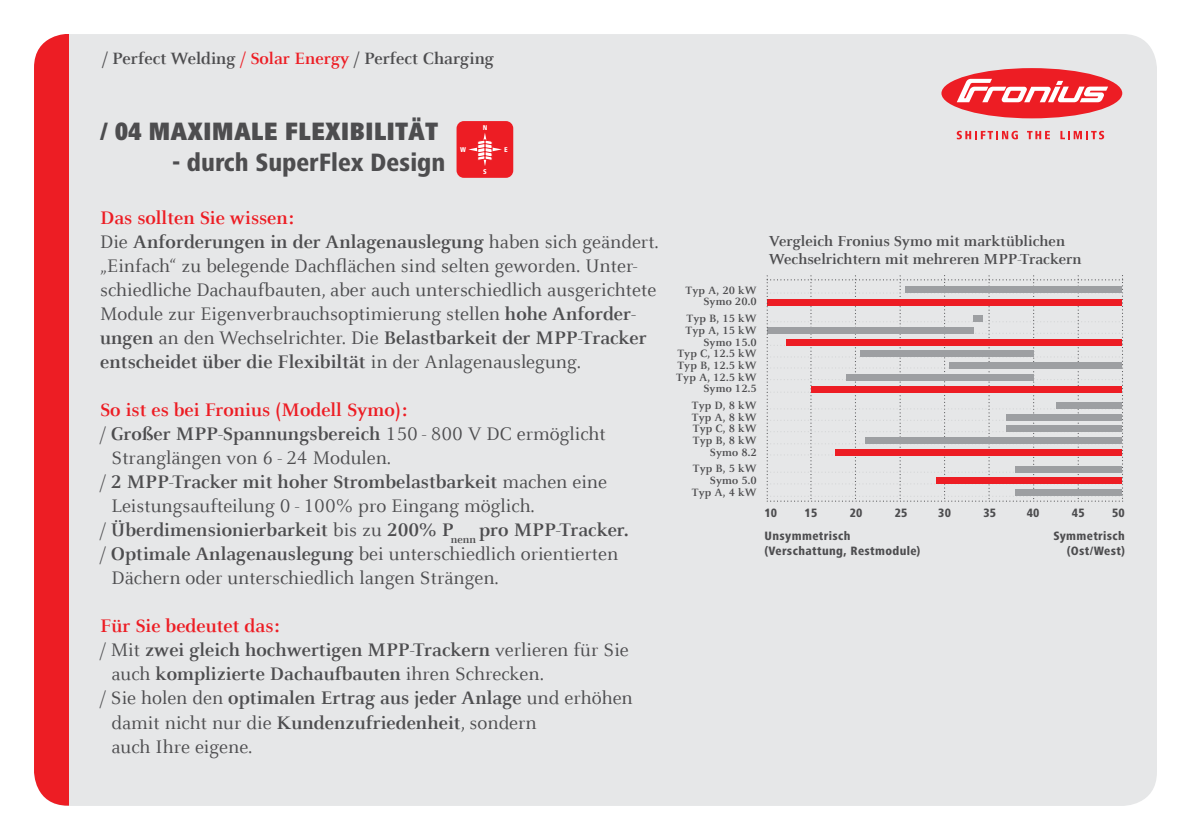
<style>
.page{position:relative;width:1191px;height:840px;background:#fff}
.page>*{position:absolute;margin:0;border:0;box-sizing:border-box;transform-origin:0 0}
.t1{font:900 condensed 26px "Frutiger Next LTW1 G";color:#4d4d4f}
.t2{font:800 condensed 26px "Frutiger Next LTW1 G";color:#4d4d4f}
.t3{font:20px/24px "Celeste Offc Pro";color:#4d4d4f}
.t4{font:700 20px "Celeste Offc Pro";color:#4d4d4f}
.t5{font:700 20px "Celeste Offc Pro";color:#ed1d24}
.t6{font:700 18px "Celeste Offc Pro";color:#4d4d4f}
.t7{font:700 16px/18px "Celeste Offc Pro";color:#4d4d4f}
.t8{font:800 condensed 12.6px/15px "Frutiger Next LTW1 G";letter-spacing:.03em;color:#4d4d4f}
.t9{font:700 11.6px/11.6px "Celeste Offc Pro";letter-spacing:.01em;color:#4d4d4f;text-align:right}
.t10{font:800 condensed 7.2px "Frutiger Next LTW1 G";color:#fff}
.s1{color:#ed1d24}
.s2{font-weight:700;color:#ed1d24}
.s3{font-weight:700}
.s4{font-weight:400}
</style>
<div class="page">
<div style="left:34px;top:34px;width:1123px;height:771px;background:#e6e7e8;border-radius:34px"></div>
<div style="left:941px;top:68px;width:181px;height:50px;background:#ed1d24;border-radius:50%"></div>
<svg style="left:956px;top:79px;width:152px;height:23px"></svg>
<svg style="left:956px;top:131px;width:62px;height:8px"></svg>
<svg style="left:1027px;top:131px;width:23px;height:8px"></svg>
<svg style="left:1060px;top:131px;width:44px;height:8px"></svg>
<div style="left:34px;top:34px;width:34px;height:771px;background:#ed1d24"></div>
<div style="left:456px;top:121px;width:57px;height:57px;background:#ed1d24;border-radius:7px"></div>
<svg style="left:468px;top:133px;width:34px;height:33px"></svg>
<svg style="left:766px;top:275px;width:358px;height:226px"></svg>
<p class="t6" style="left:102px;top:47px;width:393px">/ Perfect Welding <span class="s1">/ Solar Energy</span> / Perfect Charging</p>
<h1 class="t1" style="left:100px;top:116px;width:340px">/ 04 MAXIMALE FLEXIBILITÄT</h1>
<h1 class="t2" style="left:172px;top:147px;width:275px">- durch SuperFlex Design</h1>
<p class="t3" style="left:100px;top:205px;width:560px"><span class="s2">Das sollten Sie wissen:<br></span>Die <span class="s3">Anforderungen in der Anlagenauslegung</span> haben sich geändert. „Einfach“ zu belegende Dachflächen sind selten geworden. Unter&shy;schiedliche Dachaufbauten, aber auch unterschiedlich ausgerichtete Module zur Eigenverbrauchsoptimierung stellen <span class="s3">hohe Anforder&shy;ungen</span> an den Wechselrichter. Die <span class="s3">Belastbarkeit der MPP-Tracker entscheidet über die Flexibiltät</span> in der Anlagenauslegung.</p>
<p class="t5" style="left:100px;top:397px;width:308px">So ist es bei Fronius (Modell Symo):</p>
<p class="t4" style="left:100px;top:421px;width:507px"><span class="s4">/</span> Großer MPP-Spannungsbereich <span class="s4">150 - 800 V DC ermöglicht</span></p>
<p class="t3" style="left:111px;top:445px;width:281px">Stranglängen von 6 - 24 Modulen.</p>
<p class="t4" style="left:100px;top:469px;width:508px"><span class="s4">/</span> 2 MPP-Tracker mit hoher Strombelastbarkeit <span class="s4">machen eine</span></p>
<p class="t3" style="left:111px;top:493px;width:425px">Leistungsaufteilung 0 - 100% pro Eingang möglich.</p>
<p class="t4" style="left:100px;top:517px;width:530px"><span class="s4">/</span> Überdimensionierbarkeit <span class="s4">bis zu</span> 200% P<sub>nenn</sub> pro MPP-Tracker.</p>
<p class="t3" style="left:100px;top:541px;width:519px">/ <span class="s3">Optimale Anlagenauslegung</span> bei unterschiedlich orientierten</p>
<p class="t3" style="left:111px;top:565px;width:389px">Dächern oder unterschiedlich langen Strängen.</p>
<p class="t5" style="left:100px;top:613px;width:181px">Für Sie bedeutet das:</p>
<p class="t4" style="left:100px;top:637px;width:530px"><span class="s4">/ Mit</span> zwei gleich hochwertigen MPP-Trackern <span class="s4">verlieren für Sie</span></p>
<p class="t4" style="left:111px;top:661px;width:434px"><span class="s4">auch</span> komplizierte Dachaufbauten <span class="s4">ihren Schrecken.</span></p>
<p class="t4" style="left:100px;top:685px;width:534px"><span class="s4">/ Sie holen den</span> optimalen Ertrag aus jeder Anlage <span class="s4">und erhöhen</span></p>
<p class="t3" style="left:111px;top:709px;width:427px">damit nicht nur die <span class="s3">Kundenzufriedenheit</span>, sondern</p>
<p class="t3" style="left:111px;top:733px;width:142px">auch Ihre eigene.</p>
<p class="t10" style="left:483px;top:123px;width:6px">N</p>
<p class="t10" style="left:460px;top:145px;width:7px">W</p>
<p class="t10" style="left:504px;top:145px;width:5px">E</p>
<p class="t10" style="left:483px;top:168px;width:5px">S</p>
<p class="t7" style="left:769px;top:231px;width:314px">Vergleich Fronius Symo mit marktüblichen<br>Wechselrichtern mit mehreren MPP-Trackern</p>
<p class="t9" style="left:685px;top:284px;width:73px">Typ A, 20 kW<br>Symo 20.0</p>
<p class="t9" style="left:676px;top:312px;width:82px">Typ B, 15 kW<br>Typ A, 15 kW<br>Symo 15.0<br>Typ C, 12.5 kW<br>Typ B, 12.5 kW<br>Typ A, 12.5 kW<br>Symo 12.5</p>
<p class="t9" style="left:692px;top:399px;width:66px">Typ D, 8 kW<br>Typ A, 8 kW<br>Typ C, 8 kW<br>Typ B, 8 kW<br>Symo 8.2</p>
<p class="t9" style="left:692px;top:462px;width:66px">Typ B, 5 kW<br>Symo 5.0<br>Typ A, 4 kW</p>
<p class="t8" style="left:764px;top:504px;width:14px">10</p>
<p class="t8" style="left:804px;top:504px;width:14px">15</p>
<p class="t8" style="left:849px;top:504px;width:14px">20</p>
<p class="t8" style="left:895px;top:504px;width:14px">25</p>
<p class="t8" style="left:938px;top:504px;width:14px">30</p>
<p class="t8" style="left:983px;top:504px;width:14px">35</p>
<p class="t8" style="left:1026px;top:504px;width:14px">40</p>
<p class="t8" style="left:1072px;top:504px;width:14px">45</p>
<p class="t8" style="left:1112px;top:504px;width:14px">50</p>
<p class="t8" style="left:764px;top:528px;width:157px">Unsymmetrisch (Verschattung, Restmodule)</p>
<p class="t8" style="left:1053px;top:528px;width:73px;text-align:right">Symmetrisch (Ost/West)</p>
</div>
